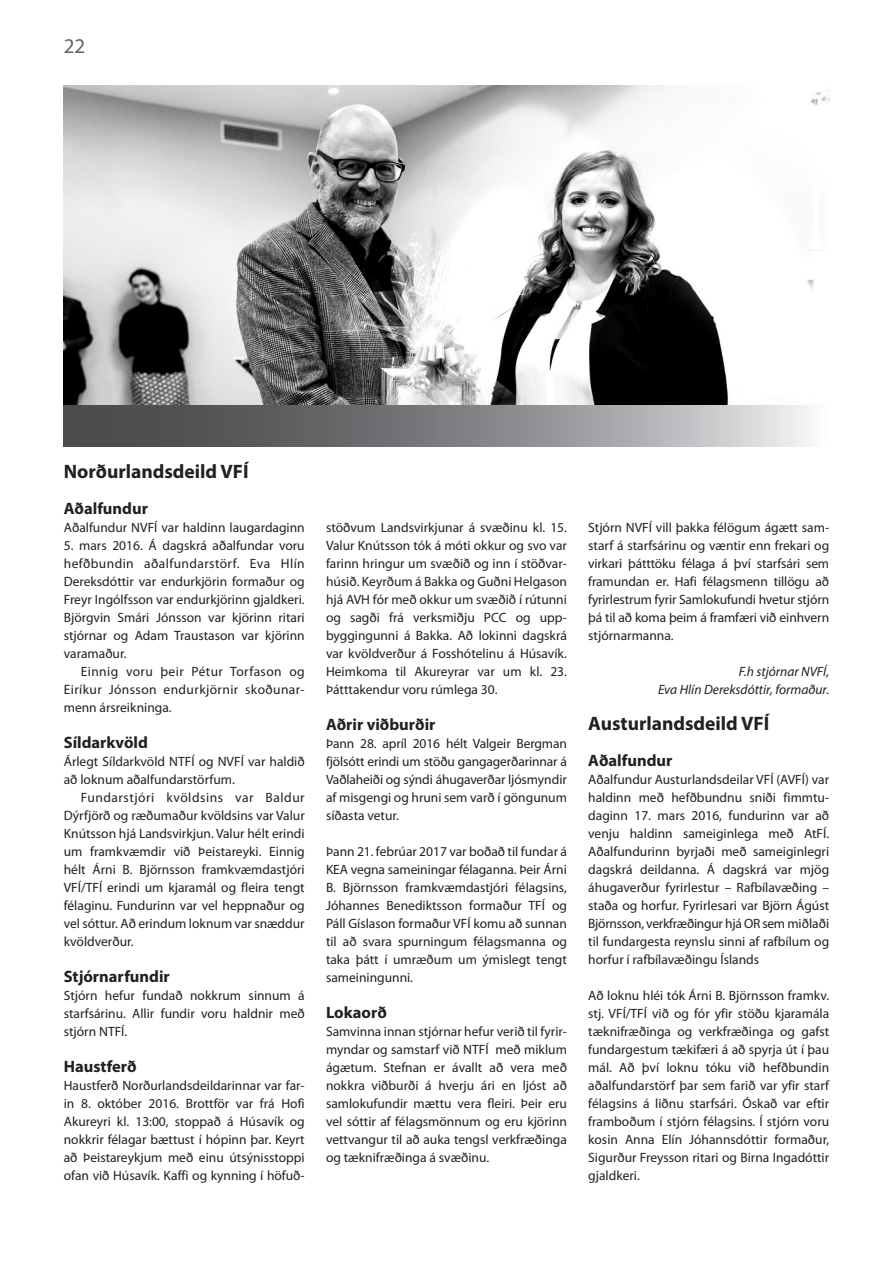
<style>
.page{position:relative;width:893px;height:1263px;background:#fff}
.page>*{position:absolute;margin:0;border:0;box-sizing:border-box;transform-origin:0 0}
.t1{font:21px "Myriad Pro";color:#636366}
.t2{font:700 19.5px "Myriad Pro";color:#231f20}
.t3{font:700 16.5px "Myriad Pro";color:#231f20}
.t4{font:13.5px/18px "Myriad Pro";color:#231f20;text-align:justify}
.t5{font:italic 13.5px/18px "Myriad Pro";color:#231f20;text-align:right}
</style>
<div class="page">
<img style="left:64px;top:85px;width:765px;height:321px">
<svg style="left:64px;top:406px;width:745px;height:40px;background:#858688"></svg>
<h1 class="t1" style="left:64px;top:33px;width:23px">22</h1>
<h2 class="t2" style="left:64px;top:458px;width:186px">Norðurlandsdeild VFÍ</h2>
<p class="t3" style="left:64px;top:497px;width:86px">Aðalfundur</p>
<p class="t4" style="left:64px;top:518px;width:242px">Aðalfundur NVFÍ var haldinn laugardaginn</p>
<p class="t4" style="left:64px;top:536px;width:242px">5. mars 2016. Á dagskrá aðalfundar voru hefðbundin aðalfundarstörf. Eva Hlín Dereksdóttir var endurkjörin formaður og Freyr Ingólfsson var endurkjörinn gjaldkeri.<br>Björgvin Smári Jónsson var kjörinn ritari stjórnar og Adam Traustason var kjörinn varamaður.</p>
<p class="t4" style="left:64px;top:662px;width:242px;text-indent:17px">Einnig voru þeir Pétur Torfason og Eiríkur Jónsson endurkjörnir skoðunar&shy;menn ársreikninga.</p>
<p class="t3" style="left:64px;top:731px;width:86px">Síldarkvöld</p>
<p class="t4" style="left:64px;top:752px;width:242px">Árlegt Síldarkvöld NTFÍ og NVFÍ var haldið að loknum aðalfundarstörfum.</p>
<p class="t4" style="left:64px;top:788px;width:242px;text-indent:17px">Fundarstjóri kvöldsins var Baldur Dýrfjörð og ræðumaður kvöldsins var Valur Knútsson hjá Landsvirkjun. Valur hélt erindi um framkvæmdir við Þeistareyki. Einnig hélt Árni B. Björnsson framkvæmdastjóri VFÍ/TFÍ erindi um kjaramál og fleira tengt félaginu. Fundurinn var vel heppnaður og vel sóttur. Að erindum loknum var snæddur kvöldverður.</p>
<p class="t3" style="left:64px;top:965px;width:108px">Stjórnarfundir</p>
<p class="t4" style="left:64px;top:986px;width:242px">Stjórn hefur fundað nokkrum sinnum á starfsárinu. Allir fundir voru haldnir með stjórn NTFÍ.</p>
<p class="t3" style="left:64px;top:1055px;width:74px">Haustferð</p>
<p class="t4" style="left:64px;top:1076px;width:242px">Haustferð Norðurlandsdeildarinnar var far&shy;in 8. október 2016. Brottför var frá Hofi Akureyri kl. 13:00, stoppað á Húsavík og nokkrir félagar bættust í hópinn þar. Keyrt að Þeistareykjum með einu útsýnisstoppi ofan við Húsavík. Kaffi og kynning í höfuð-</p>
<p class="t4" style="left:326px;top:518px;width:242px">stöðvum Landsvirkjunar á svæðinu kl. 15.<br>Valur Knútsson tók á móti okkur og svo var farinn hringur um svæðið og inn í stöðvar&shy;húsið. Keyrðum á Bakka og Guðni Helgason hjá AVH fór með okkur um svæðið í rútunni og sagði frá verksmiðju PCC og upp&shy;byggingunni á Bakka. Að lokinni dagskrá var kvöldverður á Fosshótelinu á Húsavík.<br>Heimkoma til Akureyrar var um kl. 23.<br>Þátttakendur voru rúmlega 30.</p>
<p class="t3" style="left:326px;top:713px;width:111px">Aðrir viðburðir</p>
<p class="t4" style="left:326px;top:734px;width:242px">Þann 28. apríl 2016 hélt Valgeir Bergman fjölsótt erindi um stöðu gangagerðarinnar á Vaðlaheiði og sýndi áhugaverðar ljósmyndir af misgengi og hruni sem varð í göngunum síðasta vetur.</p>
<p class="t4" style="left:326px;top:842px;width:242px">Þann 21. febrúar 2017 var boðað til fundar á KEA vegna sameiningar félaganna. Þeir Árni B. Björnsson framkvæmdastjóri félagsins, Jóhannes Benediktsson formaður TFÍ og Páll Gíslason formaður VFÍ komu að sunnan til að svara spurningum félagsmanna og taka þátt í umræðum um ýmislegt tengt sameiningunni.</p>
<p class="t3" style="left:326px;top:1001px;width:62px">Lokaorð</p>
<p class="t4" style="left:326px;top:1022px;width:242px">Samvinna innan stjórnar hefur verið til fyrir&shy;myndar og samstarf við NTFÍ með miklum ágætum. Stefnan er ávallt að vera með nokkra viðburði á hverju ári en ljóst að samlokufundir mættu vera fleiri. Þeir eru vel sóttir af félagsmönnum og eru kjörinn vettvangur til að auka tengsl verkfræðinga og tæknifræðinga á svæðinu.</p>
<p class="t4" style="left:588px;top:518px;width:242px">Stjórn NVFÍ vill þakka félögum ágætt sam&shy;starf á starfsárinu og væntir enn frekari og virkari þátttöku félaga á því starfsári sem framundan er. Hafi félagsmenn tillögu að fyrirlestrum fyrir Samlokufundi hvetur stjórn þá til að koma þeim á framfæri við einhvern stjórnarmanna.</p>
<p class="t5" style="left:658px;top:662px;width:173px">F.h stjórnar NVFÍ,<br>Eva Hlín Dereksdóttir, formaður.</p>
<h2 class="t2" style="left:588px;top:710px;width:183px">Austurlandsdeild VFÍ</h2>
<p class="t3" style="left:588px;top:749px;width:86px">Aðalfundur</p>
<p class="t4" style="left:588px;top:770px;width:242px">Aðalfundur Austurlandsdeilar VFÍ (AVFÍ) var haldinn með hefðbundnu sniði fimmtu&shy;daginn 17. mars 2016, fundurinn var að venju haldinn sameiginlega með AtFÍ.<br>Aðalfundurinn byrjaði með sameiginlegri dagskrá deildanna. Á dagskrá var mjög áhugaverður fyrirlestur – Rafbílavæðing – staða og horfur. Fyrirlesari var Björn Ágúst Björnsson, verkfræðingur hjá OR sem miðlaði til fundargesta reynslu sinni af rafbílum og horfur í rafbílavæðingu Íslands</p>
<p class="t4" style="left:588px;top:986px;width:242px">Að loknu hléi tók Árni B. Björnsson framkv. stj. VFÍ/TFÍ við og fór yfir stöðu kjaramála tæknifræðinga og verkfræðinga og gafst fundargestum tækifæri á að spyrja út í þau mál. Að því loknu tóku við hefðbundin aðalfundarstörf þar sem farið var yfir starf félagsins á liðnu starfsári. Óskað var eftir framboðum í stjórn félagsins. Í stjórn voru kosin Anna Elín Jóhannsdóttir formaður, Sigurður Freysson ritari og Birna Ingadóttir gjaldkeri.</p>
</div>
